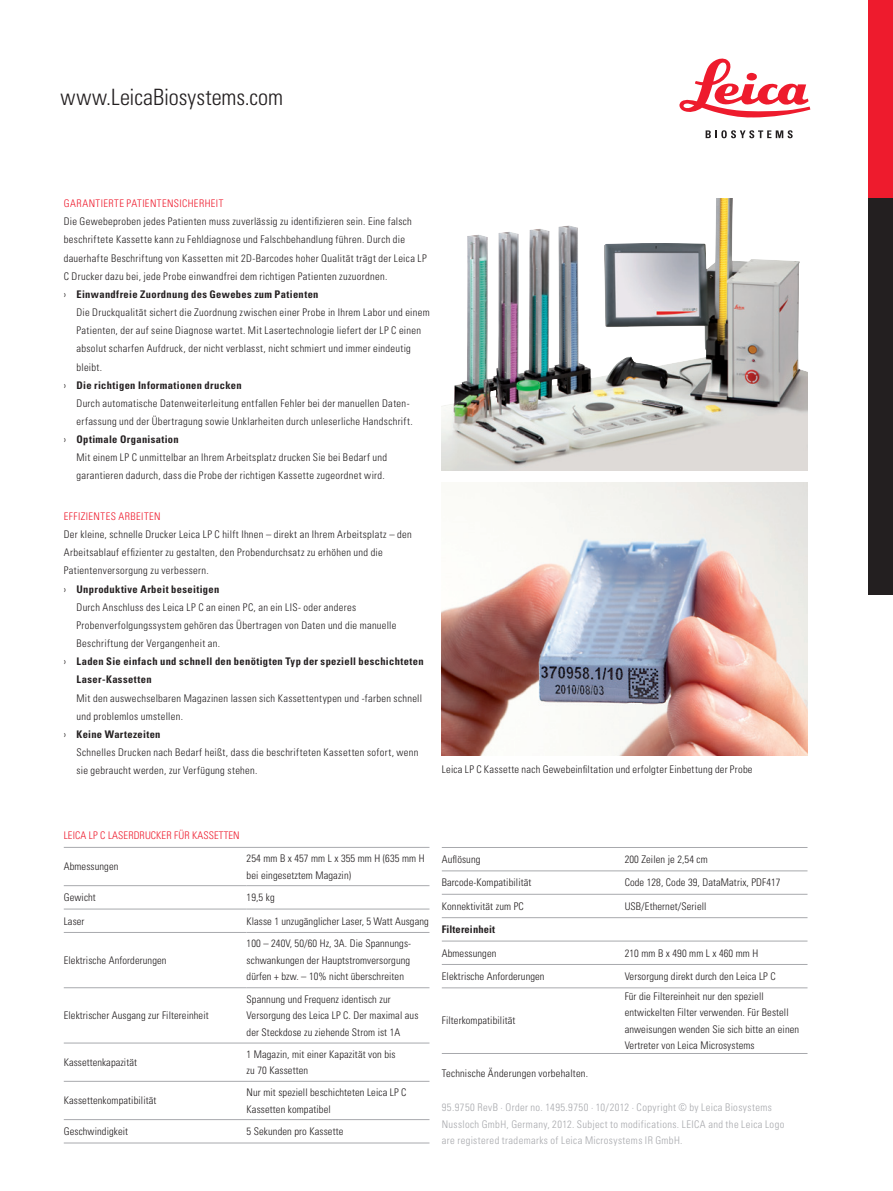
<style>
.page{position:relative;width:893px;height:1191px;background:#fff}
.page>*{position:absolute;margin:0;border:0;box-sizing:border-box;transform-origin:0 0}
.t1{font:300 condensed 22.5px "Univers";color:#231f20}
.t2{font:300 condensed 10.5px/16.5px "Univers LT Std";letter-spacing:.025em;color:#231f20}
.t3{font:300 condensed 10.5px/16px "Univers LT Std";letter-spacing:.04em;color:#a8a9ad}
.t4{font:700 condensed 10.5px "Univers LT Std";letter-spacing:.03em;color:#231f20}
.t5{font:300 condensed 10.5px "Univers LT Std";letter-spacing:.005em;color:#231f20}
.t6{font:300 condensed 10.5px "Univers LT Std";letter-spacing:.03em;color:#ee1b2d}
.t7{font:300 condensed 10.5px "Univers LT Std";letter-spacing:.01em;color:#ee1b2d}
.t8{font:700 condensed 10.5px "Univers LT Std";letter-spacing:.01em;color:#231f20}
.s1{font-weight:700}
.s2{font-weight:300}
</style>
<div class="page">
<svg style="left:679px;top:59px;width:131px;height:59px"></svg>
<svg style="left:706px;top:130px;width:87px;height:8px"></svg>
<div style="left:868px;top:0;width:25px;height:198px;background:#ee1b2d"></div>
<div style="left:868px;top:198px;width:25px;height:397px;background:#231f20"></div>
<svg style="left:64px;top:886px;width:365px;height:195px"></svg>
<hr style="left:64px;top:885px;width:183px;height:1px;background:#a8a9ad">
<hr style="left:64px;top:908px;width:183px;height:1px;background:#a8a9ad">
<hr style="left:64px;top:932px;width:183px;height:1px;background:#a8a9ad">
<hr style="left:64px;top:987px;width:183px;height:1px;background:#a8a9ad">
<hr style="left:64px;top:1042px;width:365px;height:1px;background:#a8a9ad">
<hr style="left:64px;top:1081px;width:365px;height:1px;background:#a8a9ad">
<hr style="left:64px;top:1119px;width:365px;height:1px;background:#a8a9ad">
<hr style="left:64px;top:1142px;width:365px;height:1px;background:#a8a9ad">
<hr style="left:247px;top:885px;width:182px;height:1px;background:#a8a9ad">
<hr style="left:247px;top:908px;width:182px;height:1px;background:#a8a9ad">
<hr style="left:247px;top:932px;width:182px;height:1px;background:#a8a9ad">
<hr style="left:247px;top:987px;width:182px;height:1px;background:#a8a9ad">
<hr style="left:64px;top:847px;width:365px;height:1px;background:#a8a9ad">
<img style="left:442px;top:198px;width:365px;height:273px">
<img style="left:442px;top:483px;width:365px;height:272px">
<svg style="left:442px;top:871px;width:365px;height:118px"></svg>
<hr style="left:442px;top:847px;width:365px;height:1px;background:#a8a9ad">
<hr style="left:442px;top:870px;width:365px;height:1px;background:#a8a9ad">
<hr style="left:442px;top:894px;width:365px;height:1px;background:#a8a9ad">
<hr style="left:442px;top:917px;width:365px;height:1px;background:#a8a9ad">
<hr style="left:442px;top:940px;width:365px;height:1px;background:#a8a9ad">
<hr style="left:442px;top:964px;width:365px;height:1px;background:#a8a9ad">
<hr style="left:442px;top:987px;width:365px;height:1px;background:#a8a9ad">
<hr style="left:442px;top:1053px;width:365px;height:1px;background:#a8a9ad">
<h1 class="t1" style="left:61px;top:88px;width:224px">www.LeicaBiosystems.com</h1>
<p class="t6" style="left:64px;top:199px;width:161px">GARANTIERTE PATIENTENSICHERHEIT</p>
<p class="t2" style="left:64px;top:213px;width:365px;line-height:18.1px">Die Gewebeproben jedes Patienten muss zuverlässig zu identifizieren sein. Eine falsch beschriftete Kassette kann zu Fehldiagnose und Falschbehandlung führen. Durch die dauerhafte Beschriftung von Kassetten mit 2D-Barcodes hoher Qualität trägt der Leica LP C Drucker dazu bei, jede Probe einwandfrei dem richtigen Patienten zuzuordnen.<br>› <span class="s1">Einwandfreie Zuordnung des Gewebes zum Patienten</span></p>
<p class="t2" style="left:77px;top:305px;width:355px">Die Druckqualität sichert die Zuordnung zwischen einer Probe in Ihrem Labor und einem</p>
<p class="t2" style="left:77px;top:323px;width:346px">Patienten, der auf seine Diagnose wartet. Mit Lasertechnologie liefert der LP C einen</p>
<p class="t2" style="left:77px;top:341px;width:336px">absolut scharfen Aufdruck, der nicht verblasst, nicht schmiert und immer eindeutig</p>
<p class="t2" style="left:77px;top:359px;width:27px">bleibt.</p>
<p class="t4" style="left:64px;top:381px;width:179px"><span class="s2">›</span> Die richtigen Informationen drucken</p>
<p class="t2" style="left:77px;top:395px;width:335px">Durch automatische Datenweiterleitung entfallen Fehler bei der manuellen Daten-</p>
<p class="t2" style="left:77px;top:414px;width:338px">erfassung und der Übertragung sowie Unklarheiten durch unleserliche Handschrift.</p>
<p class="t4" style="left:64px;top:435px;width:117px"><span class="s2">›</span> Optimale Organisation</p>
<p class="t2" style="left:77px;top:450px;width:312px">Mit einem LP C unmittelbar an Ihrem Arbeitsplatz drucken Sie bei Bedarf und</p>
<p class="t2" style="left:77px;top:468px;width:310px">garantieren dadurch, dass die Probe der richtigen Kassette zugeordnet wird.</p>
<p class="t6" style="left:64px;top:512px;width:98px">EFFIZIENTES ARBEITEN</p>
<p class="t2" style="left:64px;top:527px;width:349px">Der kleine, schnelle Drucker Leica LP C hilft Ihnen – direkt an Ihrem Arbeitsplatz – den</p>
<p class="t2" style="left:64px;top:545px;width:321px">Arbeitsablauf effizienter zu gestalten, den Probendurchsatz zu erhöhen und die</p>
<p class="t2" style="left:64px;top:563px;width:147px">Patientenversorgung zu verbessern.</p>
<p class="t4" style="left:64px;top:585px;width:157px"><span class="s2">›</span> Unproduktive Arbeit beseitigen</p>
<p class="t2" style="left:77px;top:599px;width:281px">Durch Anschluss des Leica LP C an einen PC, an ein LIS- oder anderes</p>
<p class="t2" style="left:77px;top:617px;width:321px">Probenverfolgungssystem gehören das Übertragen von Daten und die manuelle</p>
<p class="t2" style="left:77px;top:636px;width:145px">Beschriftung der Vergangenheit an.</p>
<p class="t4" style="left:64px;top:657px;width:361px"><span class="s2">›</span> Laden Sie einfach und schnell den benötigten Typ der speziell beschichteten</p>
<p class="t4" style="left:77px;top:675px;width:77px">Laser-Kassetten</p>
<p class="t2" style="left:77px;top:690px;width:347px">Mit den auswechselbaren Magazinen lassen sich Kassettentypen und -farben schnell</p>
<p class="t2" style="left:77px;top:708px;width:108px">und problemlos umstellen.</p>
<p class="t4" style="left:64px;top:730px;width:98px"><span class="s2">›</span> Keine Wartezeiten</p>
<p class="t2" style="left:77px;top:745px;width:344px">Schnelles Drucken nach Bedarf heißt, dass die beschrifteten Kassetten sofort, wenn</p>
<p class="t2" style="left:77px;top:763px;width:182px">sie gebraucht werden, zur Verfügung stehen.</p>
<p class="t2" style="left:442px;top:762px;width:312px">Leica LP C Kassette nach Gewebeinfiltation und erfolgter Einbettung der Probe</p>
<p class="t7" style="left:64px;top:831px;width:177px">LEICA LP C LASERDRUCKER FÜR KASSETTEN</p>
<p class="t2" style="left:64px;top:859px;width:56px">Abmessungen</p>
<p class="t2" style="left:247px;top:851px;width:179px">254 mm B x 457 mm L x 355 mm H (635 mm H bei eingesetztem Magazin)</p>
<p class="t2" style="left:64px;top:890px;width:34px">Gewicht</p>
<p class="t2" style="left:247px;top:890px;width:30px">19,5 kg</p>
<p class="t2" style="left:64px;top:913px;width:22px">Laser</p>
<p class="t5" style="left:246px;top:916px;width:184px">Klasse 1 unzugänglicher Laser, 5 Watt Ausgang</p>
<p class="t2" style="left:64px;top:952px;width:104px">Elektrische Anforderungen</p>
<p class="t2" style="left:247px;top:936px;width:166px;text-align:justify">100 – 240V, 50/60 Hz, 3A. Die Spannungs&shy;schwankungen der Hauptstromversorgung dürfen + bzw. – 10% nicht überschreiten</p>
<p class="t2" style="left:64px;top:1008px;width:146px">Elektrischer Ausgang zur Filtereinheit</p>
<p class="t2" style="left:247px;top:991px;width:173px">Spannung und Frequenz identisch zur<br>Versorgung des Leica LP C. Der maximal aus der Steckdose zu ziehende Strom ist 1A</p>
<p class="t5" style="left:64px;top:1058px;width:75px">Kassettenkapazität</p>
<p class="t2" style="left:247px;top:1046px;width:151px">1 Magazin, mit einer Kapazität von bis zu 70 Kassetten</p>
<p class="t2" style="left:64px;top:1093px;width:94px">Kassettenkompatibilität</p>
<p class="t2" style="left:247px;top:1084px;width:161px">Nur mit speziell beschichteten Leica LP C<br>Kassetten kompatibel</p>
<p class="t2" style="left:64px;top:1123px;width:66px">Geschwindigkeit</p>
<p class="t2" style="left:247px;top:1123px;width:98px">5 Sekunden pro Kassette</p>
<p class="t2" style="left:442px;top:851px;width:40px">Auflösung</p>
<p class="t2" style="left:625px;top:851px;width:85px">200 Zeilen je 2,54 cm</p>
<p class="t2" style="left:442px;top:875px;width:91px">Barcode-Kompatibilität</p>
<p class="t2" style="left:625px;top:875px;width:157px">Code 128, Code 39, DataMatrix, PDF417</p>
<p class="t2" style="left:442px;top:898px;width:83px">Konnektivität zum PC</p>
<p class="t2" style="left:625px;top:898px;width:83px">USB/Ethernet/Seriell</p>
<p class="t8" style="left:442px;top:925px;width:55px">Filtereinheit</p>
<p class="t2" style="left:442px;top:945px;width:56px">Abmessungen</p>
<p class="t2" style="left:625px;top:945px;width:135px">210 mm B x 490 mm L x 460 mm H</p>
<p class="t2" style="left:442px;top:968px;width:104px">Elektrische Anforderungen</p>
<p class="t2" style="left:625px;top:968px;width:153px">Versorgung direkt durch den Leica LP C</p>
<p class="t2" style="left:442px;top:1013px;width:75px">Filterkompatibilität</p>
<p class="t2" style="left:625px;top:988px;width:176px">Für die Filtereinheit nur den speziell entwickelten Filter verwenden. Für Bestell anweisungen wenden Sie sich bitte an einen Vertreter von Leica Microsystems</p>
<p class="t2" style="left:442px;top:1066px;width:148px">Technische Änderungen vorbehalten.</p>
<p class="t3" style="left:442px;top:1100px;width:344px">95.9750 RevB · Order no. 1495.9750 · 10/2012 · Copyright © by Leica Biosystems<br>Nussloch GmbH, Germany, 2012. Subject to modifications. LEICA and the Leica Logo are registered trademarks of Leica Microsystems IR GmbH.</p>
</div>
